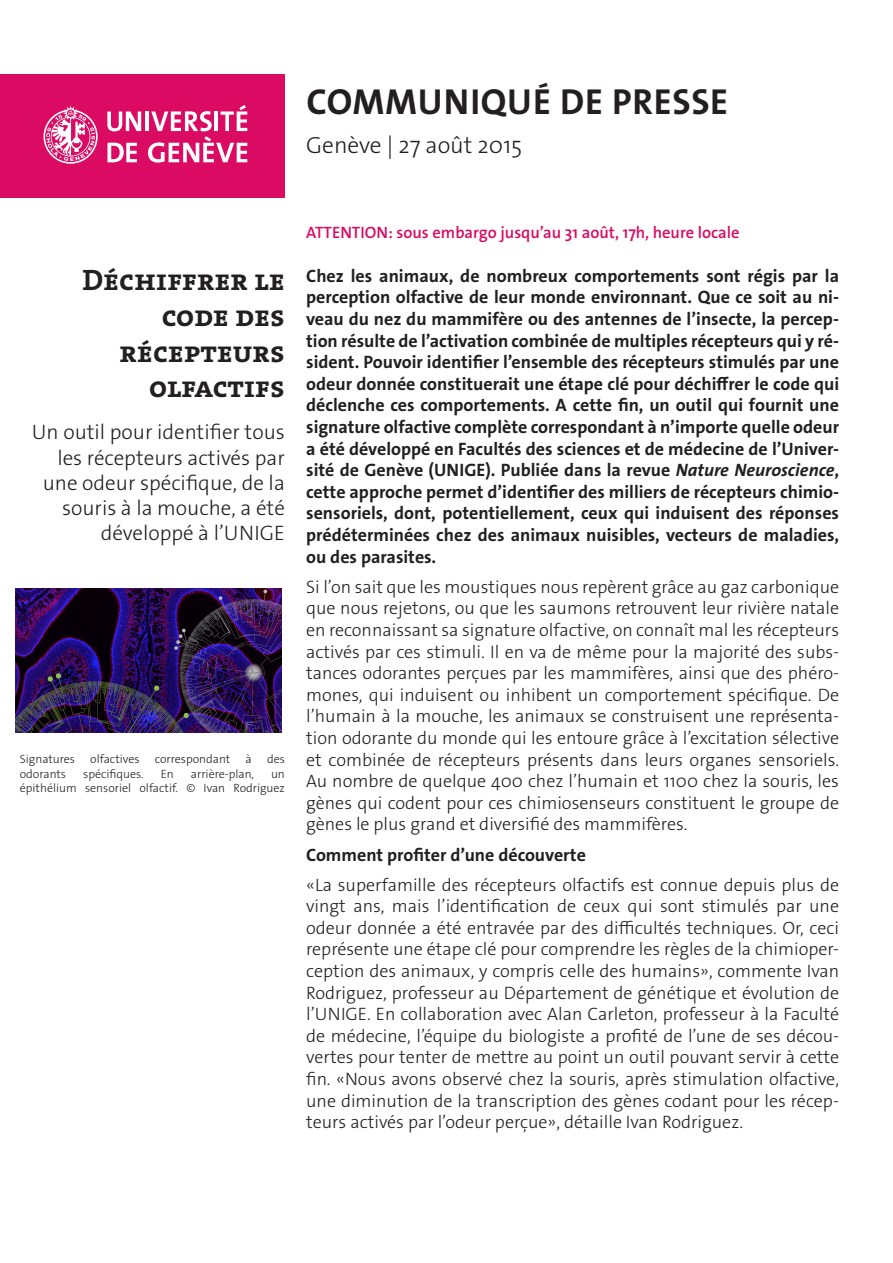
<style>
.page{position:relative;width:893px;height:1263px;background:#fff}
.page>*{position:absolute;margin:0;border:0;box-sizing:border-box;transform-origin:0 0}
._4__texte_courant{font:700 36.3px "The Sans Os F";letter-spacing:.02em;color:#231f20}
._1__grand_titre{font:29.7px/35.5px "The Serif HP7 Bld";color:#231f20;text-align:right}
._4__texte_courant-2{font:300 23.4px "The Sans Os F";color:#231f20}
._2__sous-titre{font:300 21px/25.2px "The Sans Os F";color:#231f20;text-align:right}
._4__texte_courant-3{font:300 18px/21.6px "The Sans Os F";color:#231f20;text-align:justify}
._4__texte_courant-4{font:700 18px/21.6px "The Sans Os F";color:#231f20;text-align:justify}
.embargo{font:600 16.5px "The Sans Os F";color:#db0a62}
._2__sous-titre-2{font:300 12px/14.4px "The Sans Os F";color:#231f20;text-align:right}
.s1{font-style:italic}
</style>
<div class="page">
<div style="left:0;top:74px;width:285px;height:124px;background:#db0a62"></div>
<svg style="left:44px;top:106px;width:54px;height:58px"></svg>
<svg style="left:107px;top:111px;width:34px;height:20px"></svg>
<hr style="left:145px;top:111px;width:4px;height:20px;background:#fff">
<svg style="left:107px;top:143px;width:30px;height:19px"></svg>
<svg style="left:148px;top:105px;width:99px;height:58px"></svg>
<img style="left:16px;top:588px;width:266px;height:144px">
<p class="_4__texte_courant" style="left:306px;top:78px;width:423px">COMMUNIQUÉ DE PRESSE</p>
<p class="_4__texte_courant-2" style="left:306px;top:130px;width:217px">Genève | 27 août 2015</p>
<p class="_1__grand_titre" style="left:82px;top:263px;width:204px">Déchiffrer le code des</p>
<p class="_1__grand_titre" style="left:120px;top:334px;width:167px">récepteurs</p>
<p class="_1__grand_titre" style="left:149px;top:369px;width:137px">olfactifs</p>
<p class="_2__sous-titre" style="left:32px;top:420px;width:254px">Un outil pour identifier tous les récepteurs activés par une odeur spécifique, de la souris à la mouche, a été développé à l’UNIGE</p>
<p class="_2__sous-titre-2" style="left:20px;top:752px;width:57px">Signatures</p>
<p class="_2__sous-titre-2" style="left:90px;top:752px;width:51px">olfactives</p>
<p class="_2__sous-titre-2" style="left:155px;top:752px;width:77px">correspondant</p>
<p class="_2__sous-titre-2" style="left:246px;top:752px;width:8px">à</p>
<p class="_2__sous-titre-2" style="left:267px;top:752px;width:19px">des</p>
<p class="_2__sous-titre-2" style="left:20px;top:766px;width:48px">odorants</p>
<p class="_2__sous-titre-2" style="left:83px;top:766px;width:62px">spécifiques.</p>
<p class="_2__sous-titre-2" style="left:161px;top:766px;width:15px">En</p>
<p class="_2__sous-titre-2" style="left:191px;top:766px;width:65px">arrière-plan,</p>
<p class="_2__sous-titre-2" style="left:20px;top:766px;width:267px">un<br>épithélium sensoriel olfactif. © Ivan Rodriguez</p>
<p class="embargo" style="left:306px;top:222px;width:435px">ATTENTION: sous embargo jusqu’au 31 août, 17h, heure locale</p>
<p class="_4__texte_courant-4" style="left:306px;top:265px;width:534px">Chez les animaux, de nombreux comportements sont régis par la perception olfactive de leur monde environnant. Que ce soit au ni&shy;veau du nez du mammifère ou des antennes de l’insecte, la percep&shy;tion résulte de l’activation combinée de multiples récepteurs qui y ré&shy;sident. Pouvoir identifier l’ensemble des récepteurs stimulés par une odeur donnée constituerait une étape clé pour déchiffrer le code qui déclenche ces comportements. A cette fin, un outil qui fournit une signature olfactive complète correspondant à n’importe quelle odeur a été développé en Facultés des sciences et de médecine de l’Univer&shy;sité de Genève (UNIGE). Publiée dans la revue <span class="s1">Nature Neuroscience</span>, cette approche permet d’identifier des milliers de récepteurs chimio&shy;sensoriels, dont, potentiellement, ceux qui induisent des réponses prédéterminées chez des animaux nuisibles, vecteurs de maladies, ou des parasites.</p>
<p class="_4__texte_courant-3" style="left:306px;top:576px;width:534px">Si l’on sait que les moustiques nous repèrent grâce au gaz carbonique que nous rejetons, ou que les saumons retrouvent leur rivière natale en reconnaissant sa signature olfactive, on connaît mal les récepteurs activés par ces stimuli. Il en va de même pour la majorité des subs&shy;tances odorantes perçues par les mammifères, ainsi que des phéro&shy;mones, qui induisent ou inhibent un comportement spécifique. De l’humain à la mouche, les animaux se construisent une représenta&shy;tion odorante du monde qui les entoure grâce à l’excitation sélective et combinée de récepteurs présents dans leurs organes sensoriels.<br>Au nombre de quelque 400 chez l’humain et 1100 chez la souris, les gènes qui codent pour ces chimiosenseurs constituent le groupe de gènes le plus grand et diversifié des mammifères.</p>
<p class="_4__texte_courant-4" style="left:306px;top:844px;width:281px">Comment profiter d’une découverte</p>
<p class="_4__texte_courant-3" style="left:306px;top:874px;width:534px">«La superfamille des récepteurs olfactifs est connue depuis plus de vingt ans, mais l’identification de ceux qui sont stimulés par une odeur donnée a été entravée par des difficultés techniques. Or, ceci représente une étape clé pour comprendre les règles de la chimioper&shy;ception des animaux, y compris celle des humains», commente Ivan Rodriguez, professeur au Département de génétique et évolution de l’UNIGE. En collaboration avec Alan Carleton, professeur à la Faculté de médecine, l’équipe du biologiste a profité de l’une de ses décou&shy;vertes pour tenter de mettre au point un outil pouvant servir à cette fin. «Nous avons observé chez la souris, après stimulation olfactive, une diminution de la transcription des gènes codant pour les récep&shy;teurs activés par l’odeur perçue», détaille Ivan Rodriguez.</p>
</div>
